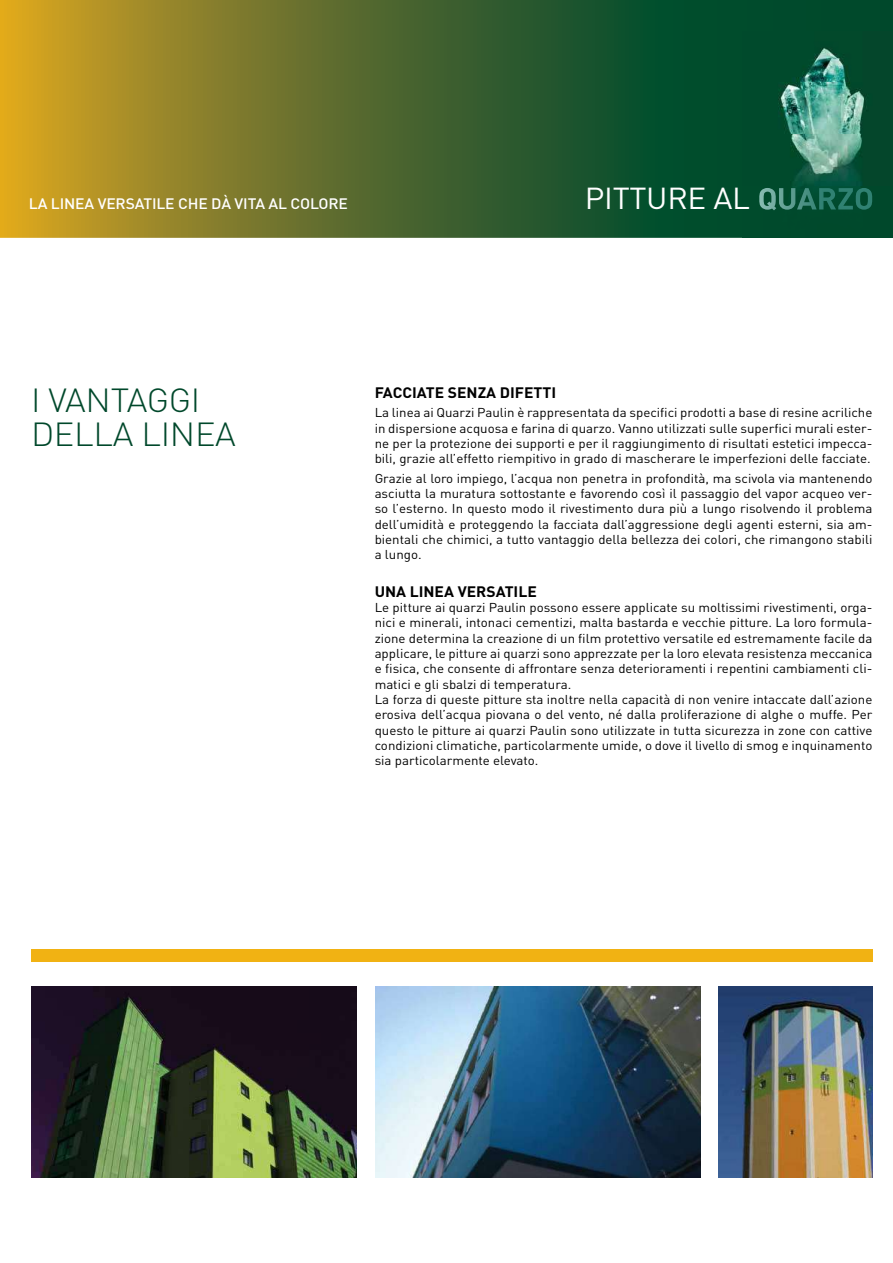
<style>
.page{position:relative;width:893px;height:1263px;background:#fff}
.page>*{position:absolute;margin:0;border:0;box-sizing:border-box;transform-origin:0 0}
.t1{font:300 33px/34.5px "DIN";letter-spacing:-.01em;color:#00482b;scale:1.04 1}
.t2{font:30px "DIN";letter-spacing:-.01em;color:#fff;scale:1.04 1}
.t3{font:700 15px "DIN";color:#000;scale:1.04 1}
.t4{font:500 15px "DIN";letter-spacing:-.01em;color:#fff;scale:1.04 1}
.t5{font:12.75px/15.3px "DIN";color:#000;text-align:justify;scale:1.04 1}
.s1{font-weight:700}
</style>
<div class="page">
<svg style="left:0;top:0;width:893px;height:238px;background:#586d2b"></svg>
<img style="left:719px;top:986px;width:153px;height:192px">
<img style="left:31px;top:986px;width:326px;height:192px">
<img style="left:375px;top:986px;width:326px;height:192px">
<div style="left:31px;top:949px;width:841px;height:13px;background:#f1b213"></div>
<img style="left:742px;top:31px;width:151px;height:207px">
<p class="t4" style="left:29px;top:194px;width:308px">LA LINEA VERSATILE CHE DÀ VITA AL COLORE</p>
<h2 class="t2" style="left:585px;top:180px;width:280px">PITTURE AL <span class="s1">QUARZO</span></h2>
<h1 class="t1" style="left:31px;top:382px;width:199px">I VANTAGGI<br>DELLA LINEA</h1>
<p class="t3" style="left:375px;top:382px;width:176px">FACCIATE SENZA DIFETTI</p>
<p class="t5" style="left:375px;top:405px;width:480px">La linea ai Quarzi Paulin è rappresentata da specifici prodotti a base di resine acriliche in dispersione acquosa e farina di quarzo. Vanno utilizzati sulle superfici murali ester&shy;ne per la protezione dei supporti e per il raggiungimento di risultati estetici impecca&shy;bili, grazie all’effetto riempitivo in grado di mascherare le imperfezioni delle facciate.</p>
<p class="t5" style="left:375px;top:470px;width:480px">Grazie al loro impiego, l’acqua non penetra in profondità, ma scivola via mantenendo asciutta la muratura sottostante e favorendo così il passaggio del vapor acqueo ver&shy;so l’esterno. In questo modo il rivestimento dura più a lungo risolvendo il problema dell’umidità e proteggendo la facciata dall’aggressione degli agenti esterni, sia am&shy;bientali che chimici, a tutto vantaggio della bellezza dei colori, che rimangono stabili a lungo.</p>
<p class="t3" style="left:375px;top:582px;width:157px">UNA LINEA VERSATILE</p>
<p class="t5" style="left:375px;top:600px;width:480px;text-align:left">Le pitture ai quarzi Paulin possono essere applicate su moltissimi rivestimenti, orga&shy;nici e minerali, intonaci cementizi, malta bastarda e vecchie pitture. La loro formula&shy;zione determina la creazione di un film protettivo versatile ed estremamente facile da applicare, le pitture ai quarzi sono apprezzate per la loro elevata resistenza meccanica e fisica, che consente di affrontare senza deterioramenti i repentini cambiamenti cli&shy;matici e gli sbalzi di temperatura.<br>La forza di queste pitture sta inoltre nella capacità di non venire intaccate dall’azione erosiva dell’acqua piovana o del vento, né dalla proliferazione di alghe o muffe. Per questo le pitture ai quarzi Paulin sono utilizzate in tutta sicurezza in zone con cattive condizioni climatiche, particolarmente umide, o dove il livello di smog e inquinamento sia particolarmente elevato.</p>
</div>
